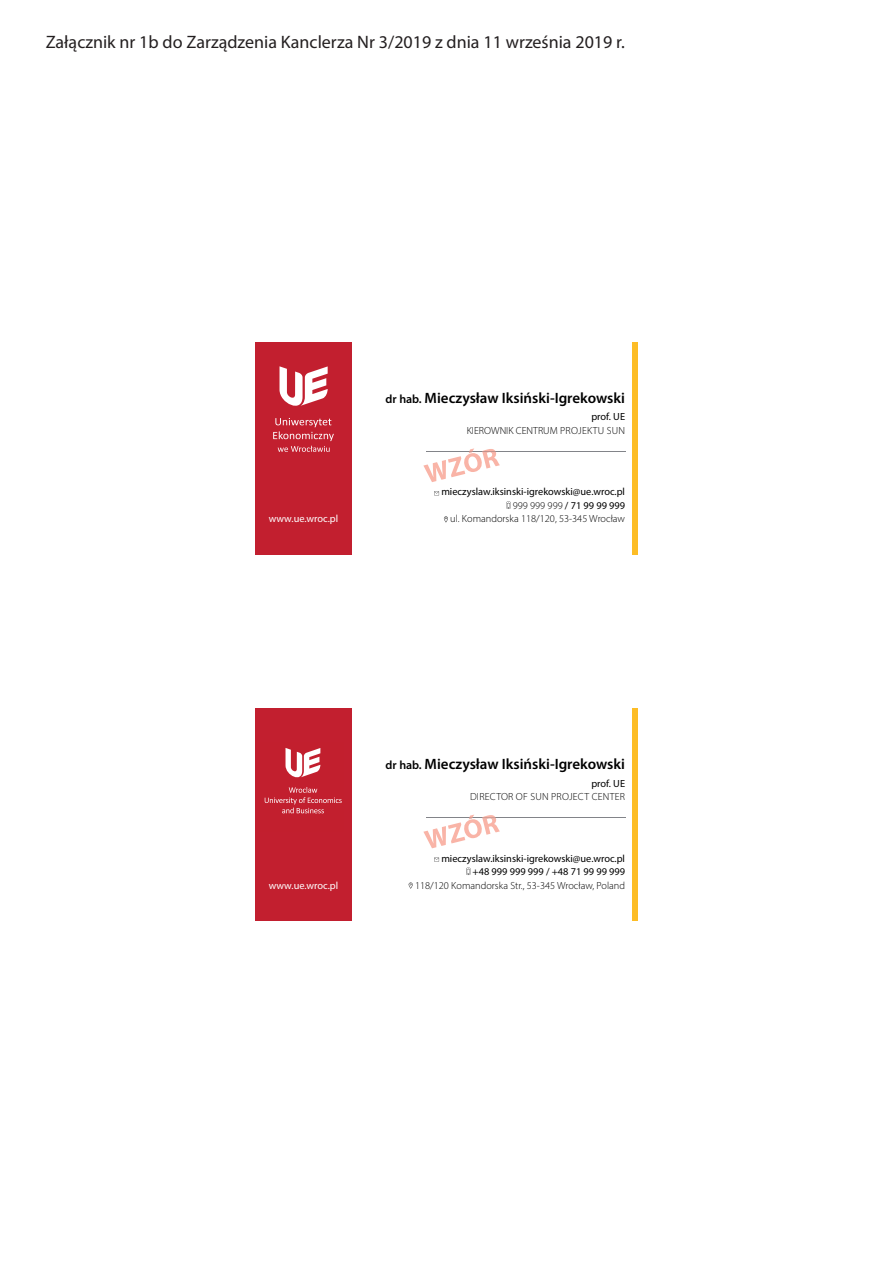
<style>
.page{position:relative;width:893px;height:1263px;background:#fff}
.page>*{position:absolute;margin:0;border:0;box-sizing:border-box;transform-origin:0 0}
.t1{font:18px "Myriad Pro";color:#231f20}
.t2{font:600 15px "Myriad Pro";color:#000}
.t3{font:10.35px/13.5px "Myriad Pro";color:#000;text-align:right}
.t4{font:300 10.35px "Myriad Pro";color:#000}
.t5{font:10.35px "Myriad Pro";color:#fff}
.t6{font:300 10.35px "Myriad Pro";letter-spacing:.02em;color:#000}
.s1{font-size:12px}
.s2{font-weight:300}
</style>
<div class="page">
<div style="left:255px;top:342px;width:97px;height:213px;background:#c21f2f"></div>
<svg style="left:273px;top:366px;width:61px;height:86px"></svg>
<svg style="left:434px;top:491px;width:5px;height:4px"></svg>
<svg style="left:506px;top:502px;width:4px;height:7px"></svg>
<svg style="left:444px;top:516px;width:4px;height:6px"></svg>
<hr style="left:426px;top:452px;width:199px;height:1px;background:#828489">
<div style="left:632px;top:342px;width:6px;height:213px;background:#fdbd26"></div>
<svg style="left:423px;top:448px;width:77px;height:34px"></svg>
<div style="left:255px;top:708px;width:97px;height:213px;background:#c21f2f"></div>
<svg style="left:466px;top:868px;width:4px;height:7px"></svg>
<svg style="left:409px;top:882px;width:4px;height:6px"></svg>
<hr style="left:426px;top:818px;width:199px;height:1px;background:#828489">
<div style="left:632px;top:708px;width:6px;height:213px;background:#fdbd26"></div>
<svg style="left:423px;top:814px;width:77px;height:34px"></svg>
<svg style="left:265px;top:748px;width:77px;height:65px"></svg>
<h1 class="t1" style="left:46px;top:31px;width:581px">Załącznik nr 1b do Zarządzenia Kanclerza Nr 3/2019 z dnia 11 września 2019 r.</h1>
<p class="t5" style="left:269px;top:513px;width:71px">www.ue.wroc.pl</p>
<h2 class="t2" style="left:386px;top:388px;width:241px"><span class="s1">dr hab.</span> Mieczysław Iksiński-Igrekowski</h2>
<p class="t3" style="left:591px;top:410px;width:35px">prof. UE</p>
<p class="t4" style="left:467px;top:424px;width:160px">KIEROWNIK CENTRUM PROJEKTU SUN</p>
<p class="t3" style="left:441px;top:485px;width:185px">mieczyslaw.iksinski-igrekowski@ue.wroc.pl<br><span class="s2">999 999 999</span> / 71 99 99 999<br><span class="s2">ul. Komandorska 118/120, 53-345 Wrocław</span></p>
<p class="t5" style="left:269px;top:879px;width:71px">www.ue.wroc.pl</p>
<h2 class="t2" style="left:386px;top:754px;width:241px"><span class="s1">dr hab.</span> Mieczysław Iksiński-Igrekowski</h2>
<p class="t3" style="left:591px;top:776px;width:35px">prof. UE</p>
<p class="t6" style="left:470px;top:790px;width:156px">DIRECTOR OF SUN PROJECT CENTER</p>
<p class="t3" style="left:441px;top:851px;width:185px">mieczyslaw.iksinski-igrekowski@ue.wroc.pl +48 999 999 999 / +48 71 99 99 999</p>
<p class="t4" style="left:415px;top:879px;width:212px">118/120 Komandorska Str., 53-345 Wrocław, Poland</p>
</div>
